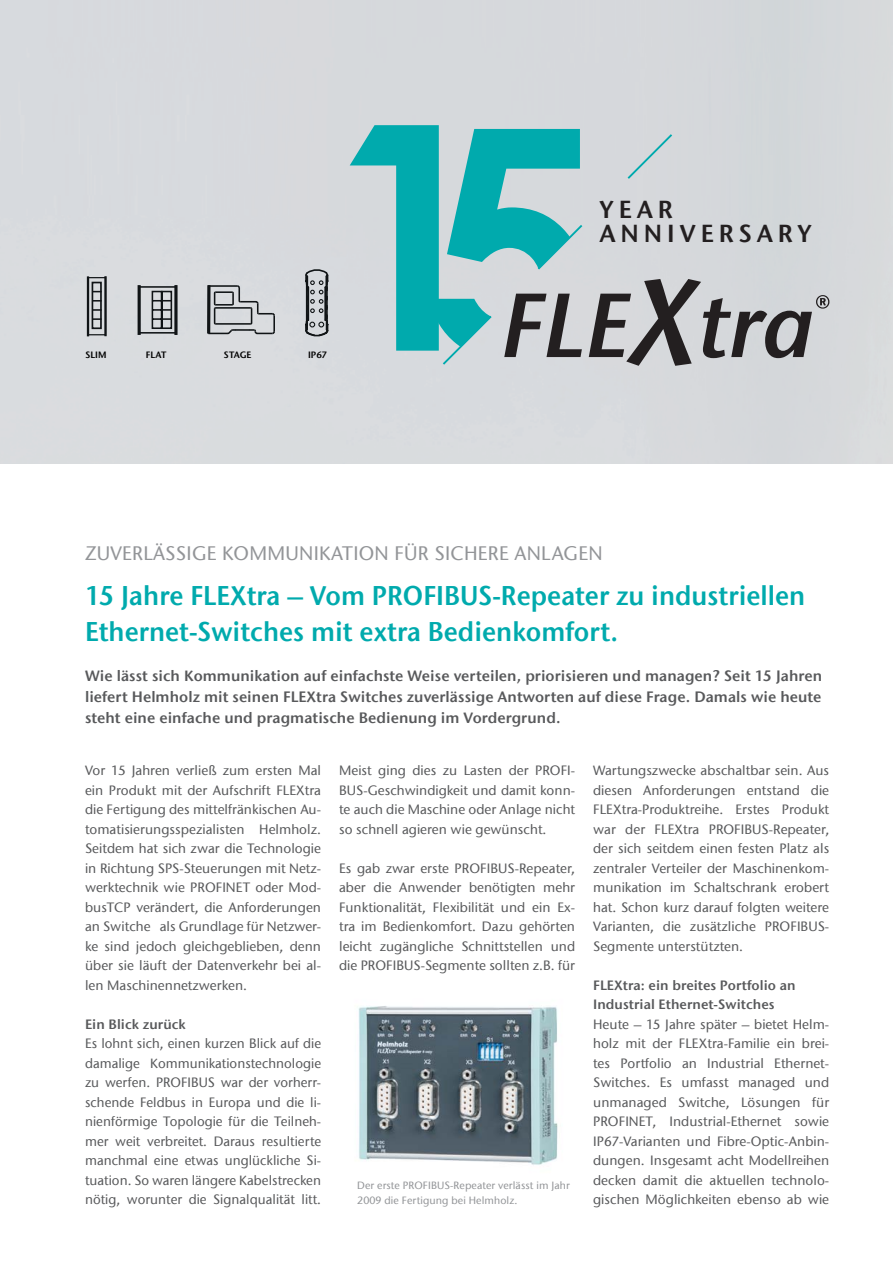
<style>
.page{position:relative;width:893px;height:1263px;background:#fff}
.page>*{position:absolute;margin:0;border:0;box-sizing:border-box;transform-origin:0 0}
.t1{font:27px/36px "ITC Stone Sans Com Semi";color:#00aaad;scale:.95 1}
.t2{font:24.6px/24.6px "ITC Stone Sans Com Semi";letter-spacing:.2em;color:#231f20}
.t3{font:500 19.5px "ITC Stone Sans Com";letter-spacing:.015em;color:#939598}
.t4{font:15px/21px "ITC Stone Sans Com Semi";letter-spacing:.005em;color:#58595b;text-align:justify}
.t5{font:500 13.5px/19.5px "ITC Stone Sans Com";letter-spacing:.005em;color:#58595b;text-align:justify}
.t6{font:13.5px/19.5px "ITC Stone Sans Com Semi";letter-spacing:.005em;color:#58595b}
.t7{font:500 10.5px/15px "ITC Stone Sans Com";letter-spacing:.01em;color:#939598}
.t8{font:9.15px "ITC Stone Sans Com Semi";color:#000}
</style>
<div class="page">
<div style="left:0;top:0;width:892px;height:464px;background:#d7d9dd"></div>
<img style="left:358px;top:1006px;width:200px;height:159px">
<svg style="left:137px;top:285px;width:40px;height:50px;background:#909396"></svg>
<svg style="left:87px;top:276px;width:20px;height:61px"></svg>
<hr style="left:104px;top:276px;width:3px;height:60px;background:#101416">
<svg style="left:206px;top:284px;width:70px;height:51px;background:#b8bbbe"></svg>
<hr style="left:207px;top:285px;width:3px;height:48px;background:#101416">
<svg style="left:304px;top:269px;width:25px;height:68px;background:#94979a"></svg>
<svg style="left:627px;top:134px;width:45px;height:45px;background:#c9d5d8"></svg>
<svg style="left:350px;top:125px;width:232px;height:240px;background:#74bec1"></svg>
<svg style="left:588px;top:279px;width:241px;height:87px;background:#a0a0a2"></svg>
<p class="t8" style="left:86px;top:351px;width:22px">SLIM</p>
<p class="t8" style="left:146px;top:351px;width:22px">FLAT</p>
<p class="t8" style="left:224px;top:351px;width:29px">STAGE</p>
<p class="t8" style="left:308px;top:351px;width:21px">IP67</p>
<h2 class="t2" style="left:599px;top:200px;width:214px">YEAR<br>ANNIVERSARY</h2>
<h3 class="t3" style="left:85px;top:542px;width:519px">ZUVERLÄSSIGE KOMMUNIKATION FÜR SICHERE ANLAGEN</h3>
<h1 class="t1" style="left:85px;top:581px;width:759px">15 Jahre FLEXtra – Vom PROFIBUS-Repeater zu industriellen<br>Ethernet-Switches mit extra Bedienkomfort.</h1>
<p class="t4" style="left:85px;top:667px;width:738px">Wie lässt sich Kommunikation auf einfachste Weise verteilen, priorisieren und managen? Seit 15 Jahren liefert Helmholz mit seinen FLEXtra Switches zuverlässige Antworten auf diese Frage. Damals wie heute steht eine einfache und pragmatische Bedienung im Vordergrund.</p>
<p class="t5" style="left:85px;top:761px;width:237px">Vor 15 Jahren verließ zum ersten Mal ein Produkt mit der Aufschrift FLEXtra die Fertigung des mittelfränkischen Au&shy;tomatisierungsspezialisten Helmholz.<br>Seitdem hat sich zwar die Technologie in Richtung SPS-Steuerungen mit Netz&shy;werktechnik wie PROFINET oder Mod&shy;busTCP verändert, die Anforderungen an Switche als Grundlage für Netzwer&shy;ke sind jedoch gleichgeblieben, denn über sie läuft der Datenverkehr bei al&shy;len Maschinennetzwerken.</p>
<p class="t6" style="left:85px;top:1016px;width:102px">Ein Blick zurück</p>
<p class="t5" style="left:85px;top:1034px;width:237px">Es lohnt sich, einen kurzen Blick auf die damalige Kommunikationstechnologie zu werfen. PROFIBUS war der vorherr&shy;schende Feldbus in Europa und die li&shy;nienförmige Topologie für die Teilneh&shy;mer weit verbreitet. Daraus resultierte manchmal eine etwas unglückliche Si&shy;tuation. So waren längere Kabelstrecken nötig, worunter die Signalqualität litt.</p>
<p class="t5" style="left:339px;top:761px;width:237px">Meist ging dies zu Lasten der PROFI-BUS-Geschwindigkeit und damit konn&shy;te auch die Maschine oder Anlage nicht so schnell agieren wie gewünscht.</p>
<p class="t5" style="left:339px;top:858px;width:237px">Es gab zwar erste PROFIBUS-Repeater, aber die Anwender benötigten mehr Funktionalität, Flexibilität und ein Ex&shy;tra im Bedienkomfort. Dazu gehörten leicht zugängliche Schnittstellen und die PROFIBUS-Segmente sollten z.B. für</p>
<p class="t7" style="left:357px;top:1178px;width:214px">Der erste PROFIBUS-Repeater verlässt im Jahr<br>2009 die Fertigung bei Helmholz.</p>
<p class="t5" style="left:593px;top:761px;width:237px">Wartungszwecke abschaltbar sein. Aus diesen Anforderungen entstand die FLEXtra-Produktreihe. Erstes Produkt war der FLEXtra PROFIBUS-Repeater, der sich seitdem einen festen Platz als zentraler Verteiler der Maschinenkom&shy;munikation im Schaltschrank erobert hat. Schon kurz darauf folgten weitere Varianten, die zusätzliche PROFIBUS-Segmente unterstützten.</p>
<p class="t6" style="left:593px;top:977px;width:204px">FLEXtra: ein breites Portfolio an<br>Industrial Ethernet-Switches</p>
<p class="t5" style="left:593px;top:1014px;width:237px">Heute – 15 Jahre später – bietet Helm&shy;holz mit der FLEXtra-Familie ein brei&shy;tes Portfolio an Industrial Ethernet-Switches. Es umfasst managed und unmanaged Switche, Lösungen für PROFINET, Industrial-Ethernet sowie IP67-Varianten und Fibre-Optic-Anbin&shy;dungen. Insgesamt acht Modellreihen decken damit die aktuellen technolo&shy;gischen Möglichkeiten ebenso ab wie</p>
</div>
